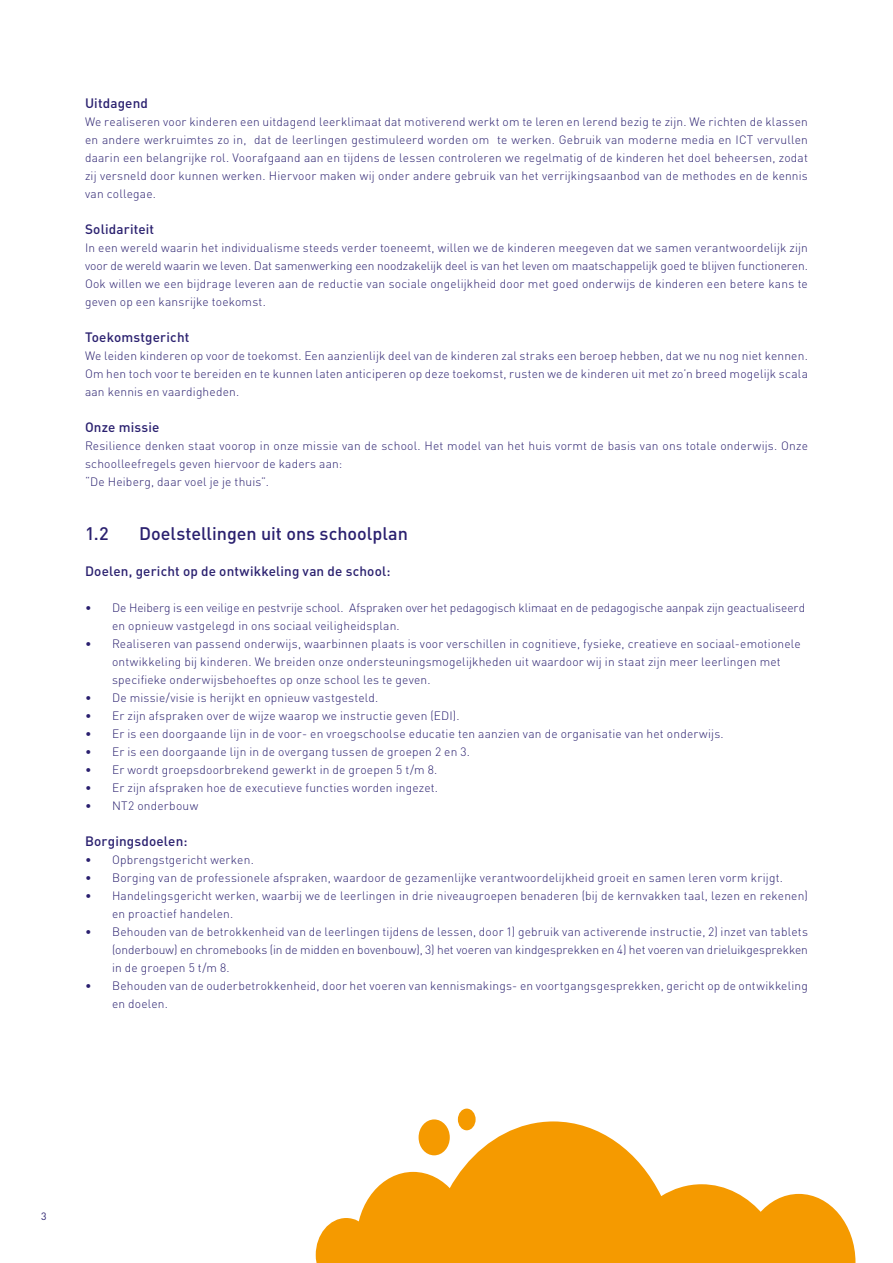
<style>
.page{position:relative;width:893px;height:1263px;background:#fff}
.page>*{position:absolute;margin:0;border:0;box-sizing:border-box;transform-origin:0 0}
.t1{font:500 18px "DIN Pro";color:#2a206f}
.t2{font:500 13.5px "DIN Pro";letter-spacing:.01em;color:#2a206f}
.t3{font:300 12px/18px "DIN Pro";letter-spacing:.015em;color:#2a206f}
.t4{font:10.5px "DIN";color:#2a206f}
</style>
<div class="page">
<svg style="left:428px;top:1121px;width:314px;height:142px;fill:#f59a00"></svg>
<div style="left:419px;top:1119px;width:31px;height:36px;background:#f59a00;border-radius:50%"></div>
<div style="left:458px;top:1108px;width:18px;height:22px;background:#f59a00;border-radius:50%"></div>
<svg style="left:742px;top:1194px;width:113px;height:69px;background:#f6a926"></svg>
<svg style="left:316px;top:1172px;width:154px;height:91px"></svg>
<p class="t2" style="left:85px;top:94px;width:64px">Uitdagend</p>
<p class="t3" style="left:85px;top:112px;width:724px;text-align:justify">We realiseren voor kinderen een uitdagend leerklimaat dat motiverend werkt om te leren en lerend bezig te zijn. We richten de klassen en andere werkruimtes zo in, dat de leerlingen gestimuleerd worden om te werken. Gebruik van moderne media en ICT vervullen daarin een belangrijke rol. Voorafgaand aan en tijdens de lessen controleren we regelmatig of de kinderen het doel beheersen, zodat zij versneld door kunnen werken. Hiervoor maken wij onder andere gebruik van het verrijkingsaanbod van de methodes en de kennis van collegae.</p>
<p class="t2" style="left:85px;top:220px;width:71px">Solidariteit</p>
<p class="t3" style="left:85px;top:238px;width:724px;text-align:justify">In een wereld waarin het individualisme steeds verder toeneemt, willen we de kinderen meegeven dat we samen verantwoordelijk zijn voor de wereld waarin we leven. Dat samenwerking een noodzakelijk deel is van het leven om maatschappelijk goed te blijven functioneren.<br>Ook willen we een bijdrage leveren aan de reductie van sociale ongelijkheid door met goed onderwijs de kinderen een betere kans te geven op een kansrijke toekomst.</p>
<p class="t2" style="left:85px;top:328px;width:106px">Toekomstgericht</p>
<p class="t3" style="left:85px;top:346px;width:724px;text-align:justify">We leiden kinderen op voor de toekomst. Een aanzienlijk deel van de kinderen zal straks een beroep hebben, dat we nu nog niet kennen.<br>Om hen toch voor te bereiden en te kunnen laten anticiperen op deze toekomst, rusten we de kinderen uit met zo’n breed mogelijk scala aan kennis en vaardigheden.</p>
<p class="t2" style="left:85px;top:418px;width:76px">Onze missie</p>
<p class="t3" style="left:85px;top:436px;width:724px">Resilience denken staat voorop in onze missie van de school. Het model van het huis vormt de basis van ons totale onderwijs. Onze schoolleefregels geven hiervoor de kaders aan:<br>“De Heiberg, daar voel je je thuis”.</p>
<h1 class="t1" style="left:85px;top:521px;width:25px">1.2</h1>
<h1 class="t1" style="left:139px;top:521px;width:270px">Doelstellingen uit ons schoolplan</h1>
<p class="t2" style="left:85px;top:562px;width:307px">Doelen, gericht op de ontwikkeling van de school:</p>
<p class="t3" style="left:112px;top:598px;width:695px;text-indent:-27px">• De Heiberg is een veilige en pestvrije school. Afspraken over het pedagogisch klimaat en de pedagogische aanpak zijn geactualiseerd en opnieuw vastgelegd in ons sociaal veiligheidsplan.</p>
<p class="t3" style="left:112px;top:634px;width:690px;text-indent:-27px">• Realiseren van passend onderwijs, waarbinnen plaats is voor verschillen in cognitieve, fysieke, creatieve en sociaal-emotionele ontwikkeling bij kinderen. We breiden onze ondersteuningsmogelijkheden uit waardoor wij in staat zijn meer leerlingen met specifieke onderwijsbehoeftes op onze school les te geven.</p>
<p class="t3" style="left:85px;top:688px;width:295px">• De missie/visie is herijkt en opnieuw vastgesteld.</p>
<p class="t3" style="left:85px;top:706px;width:376px">• Er zijn afspraken over de wijze waarop we instructie geven (EDI).</p>
<p class="t3" style="left:85px;top:724px;width:640px">• Er is een doorgaande lijn in de voor- en vroegschoolse educatie ten aanzien van de organisatie van het onderwijs.</p>
<p class="t3" style="left:85px;top:742px;width:386px">• Er is een doorgaande lijn in de overgang tussen de groepen 2 en 3.</p>
<p class="t3" style="left:85px;top:760px;width:354px">• Er wordt groepsdoorbrekend gewerkt in de groepen 5 t/m 8.</p>
<p class="t3" style="left:85px;top:778px;width:355px">• Er zijn afspraken hoe de executieve functies worden ingezet.</p>
<p class="t3" style="left:85px;top:796px;width:115px">• NT2 onderbouw</p>
<p class="t2" style="left:85px;top:832px;width:104px">Borgingsdoelen:</p>
<p class="t3" style="left:85px;top:850px;width:170px">• Opbrengstgericht werken.</p>
<p class="t3" style="left:85px;top:868px;width:699px">• Borging van de professionele afspraken, waardoor de gezamenlijke verantwoordelijkheid groeit en samen leren vorm krijgt.</p>
<p class="t3" style="left:112px;top:886px;width:697px;text-indent:-27px">• Handelingsgericht werken, waarbij we de leerlingen in drie niveaugroepen benaderen (bij de kernvakken taal, lezen en rekenen) en proactief handelen.</p>
<p class="t3" style="left:112px;top:922px;width:697px;text-align:justify;text-indent:-27px">• Behouden van de betrokkenheid van de leerlingen tijdens de lessen, door 1) gebruik van activerende instructie, 2) inzet van tablets (onderbouw) en chromebooks (in de midden en bovenbouw), 3) het voeren van kindgesprekken en 4) het voeren van drieluikgesprekken in de groepen 5 t/m 8.</p>
<p class="t3" style="left:112px;top:976px;width:697px;text-indent:-27px">• Behouden van de ouderbetrokkenheid, door het voeren van kennismakings- en voortgangsgesprekken, gericht op de ontwikkeling en doelen.</p>
<p class="t4" style="left:41px;top:1210px;width:7px">3</p>
</div>
